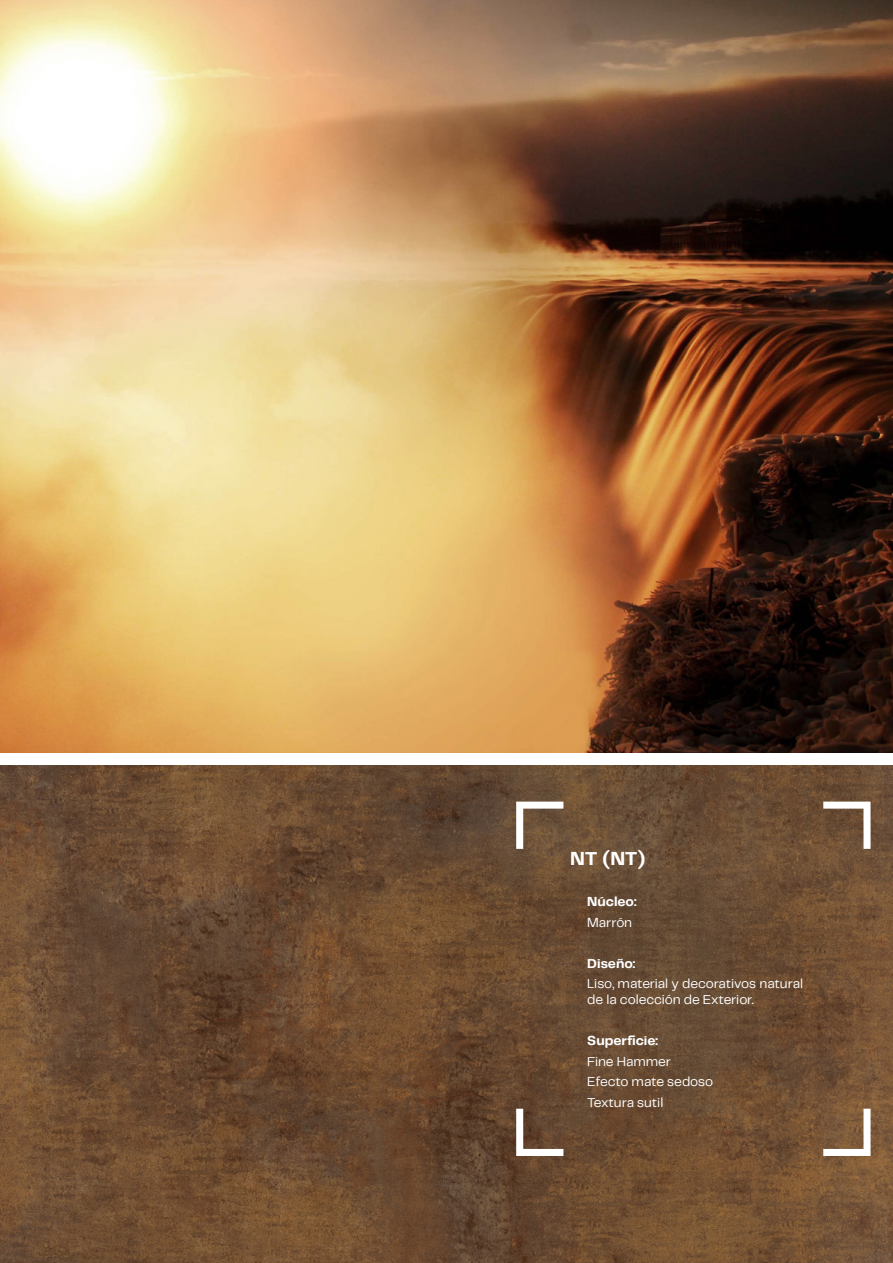
<style>
.page{position:relative;width:893px;height:1263px;background:#fff}
.page>*{position:absolute;margin:0;border:0;box-sizing:border-box;transform-origin:0 0}
.t1{font:700 19.5px "Telegraf";color:#fff}
.t2{font:13.5px/20.4px "Telegraf";letter-spacing:-.005em;color:#fff}
.t3{font:700 13.5px "Telegraf";letter-spacing:-.005em;color:#fff}
</style>
<div class="page">
<img style="left:0;top:765px;width:893px;height:498px">
<img style="left:0;top:0;width:893px;height:753px">
<svg style="left:823px;top:1109px;width:47px;height:47px"></svg>
<svg style="left:516px;top:1109px;width:47px;height:47px"></svg>
<svg style="left:823px;top:801px;width:47px;height:48px"></svg>
<svg style="left:516px;top:801px;width:47px;height:48px"></svg>
<h1 class="t1" style="left:570px;top:845px;width:77px">NT (NT)</h1>
<p class="t3" style="left:587px;top:893px;width:51px">Núcleo:</p>
<p class="t2" style="left:587px;top:912px;width:46px">Marrón</p>
<p class="t3" style="left:587px;top:954px;width:50px">Diseño:</p>
<p class="t2" style="left:587px;top:975px;width:217px;line-height:16.2px">Liso, material y decorativos natural de la colección de Exterior.</p>
<p class="t3" style="left:587px;top:1031px;width:72px">Superficie:</p>
<p class="t2" style="left:587px;top:1050px;width:128px">Fine Hammer<br>Efecto mate sedoso<br>Textura sutil</p>
</div>
